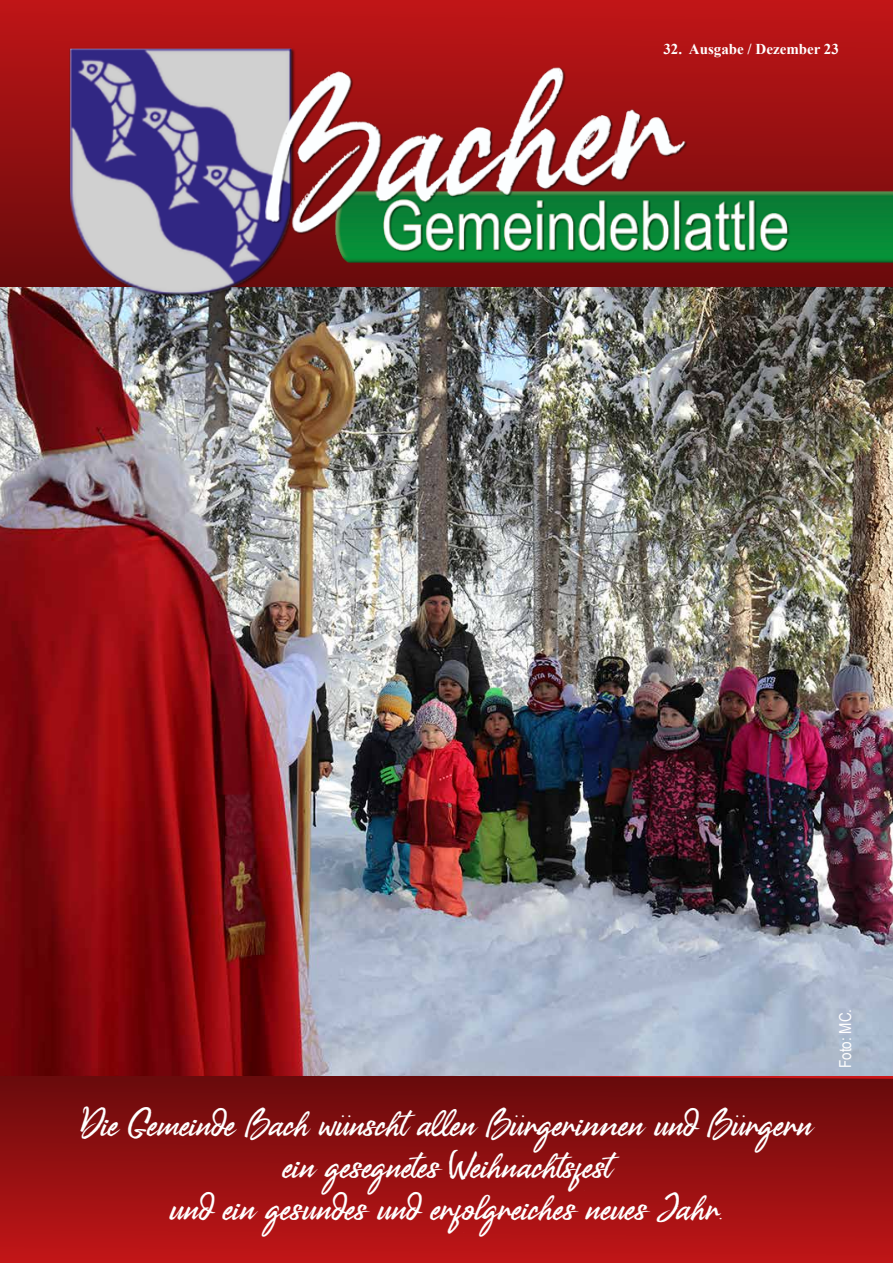
<style>
.page{position:relative;width:893px;height:1263px;background:#fff}
.page>*{position:absolute;margin:0;border:0;box-sizing:border-box;transform-origin:0 0}
.t1{font:18px "Bill Smith";color:#fff}
.t2{font:18px "Architecture Plain";color:#fff}
.t3{font:16.5px "Arial Narrow";color:#fff}
.t4{font:700 15px "Times New Roman";color:#fff}
.s1{font-family:"Times New Roman"}
</style>
<div class="page">
<svg style="left:0;top:0;width:893px;height:288px;background:#b91416"></svg>
<svg style="left:0;top:1076px;width:893px;height:187px;background:#940f11"></svg>
<img style="left:0;top:288px;width:893px;height:788px">
<img style="left:7px;top:24px;width:886px;height:440px">
<p class="t4" style="left:663px;top:39px;width:177px">32. Ausgabe / Dezember 23</p>
<p class="t1" style="left:80px;top:1118px;width:733px">Die Gemeinde Bach wunschtallen Burgerinnen und Burgern</p>
<p class="t1" style="left:282px;top:1160px;width:341px">ein gesegnetes Weihnachtsfest</p>
<p class="t1" style="left:169px;top:1202px;width:555px">und ein gesundes und erfolgreiches neues Jahr<span class="s1">.</span></p>
<p class="t2" style="left:332px;top:1118px;width:5px;rotate:-90deg">:</p>
<p class="t2" style="left:506px;top:1118px;width:5px;rotate:-90deg">:</p>
<p class="t2" style="left:727px;top:1118px;width:5px;rotate:-90deg">:</p>
<p class="t3" style="left:833px;top:1068px;width:61px;rotate:-90deg">Foto: MC.</p>
</div>
